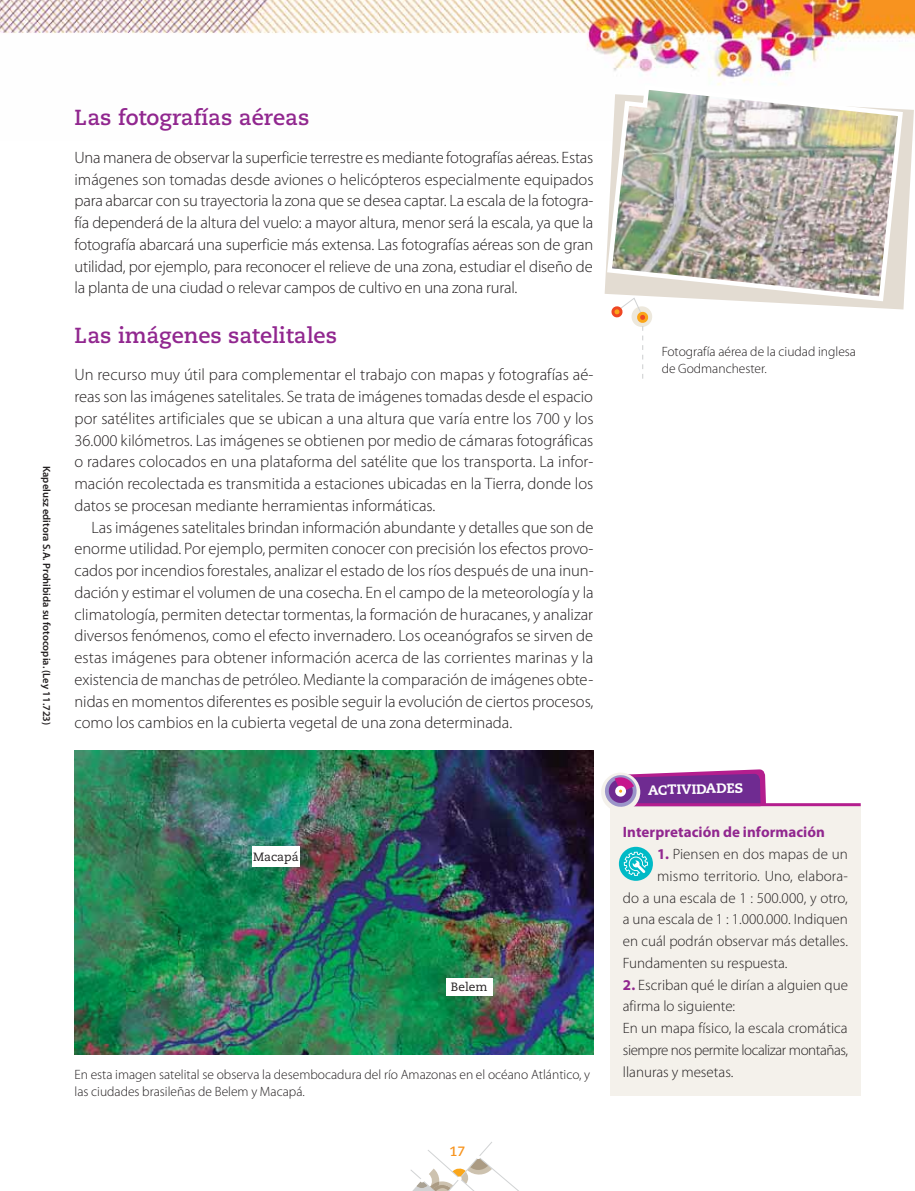
<style>
.page{position:relative;width:915px;height:1191px;background:#fff}
.page>*{position:absolute;margin:0;border:0;box-sizing:border-box;transform-origin:0 0}
.t1{font:700 21.75px "Caecilia LT Std";color:#91278f}
.t2{font:300 16.5px/21.8px "Myriad Pro";color:#231f20;text-align:justify}
.t3{font:300 15px/21.8px "Myriad Pro";color:#231f20}
.t4{font:700 15px "Myriad Pro";letter-spacing:.005em;color:#91278f}
.t5{font:300 13.5px/16.5px "Myriad Pro";color:#231f20}
.t6{font:800 13.5px "Caecilia LT Std";color:#fff}
.t7{font:700 13.5px "Caecilia LT Std";color:#f7931d}
.t8{font:12px "Caecilia LT Std";color:#231f20}
.t9{font:600 10.5px "Myriad Pro";color:#231f20}
.s1{font-weight:700;color:#91278f}
</style>
<div class="page">
<img style="left:0;top:0;width:914px;height:124px">
<div style="left:610px;top:805px;width:250px;height:290px;background:#f4f1eb"></div>
<hr style="left:608px;top:803px;width:252px;height:3px;background:#b41e8e">
<div style="left:601px;top:772px;width:39px;height:39px;background:#f4f1eb;border-radius:50%"></div>
<svg style="left:602px;top:769px;width:163px;height:38px"></svg>
<div style="left:616px;top:787px;width:8px;height:7px;background:#faa61a;border-radius:50%"></div>
<div style="left:615px;top:785px;width:11px;height:11px;border:4px solid #fff;border-radius:50%"></div>
<svg style="left:618px;top:846px;width:34px;height:34px"></svg>
<svg style="left:623px;top:851px;width:24px;height:25px"></svg>
<img style="left:75px;top:750px;width:518px;height:304px">
<svg style="left:803px;top:94px;width:110px;height:215px"></svg>
<img style="left:604px;top:82px;width:301px;height:222px">
<div style="left:631px;top:306px;width:21px;height:21px;background:#ede8dc;border-radius:50%"></div>
<svg style="left:609px;top:297px;width:38px;height:82px"></svg>
<div style="left:252px;top:846px;width:47px;height:20px;background:#fff"></div>
<div style="left:446px;top:978px;width:46px;height:17px;background:#fff"></div>
<svg style="left:410px;top:1142px;width:108px;height:48px"></svg>
<p class="t9" style="left:51px;top:466px;width:261px;rotate:90deg">Kapelusz editora S.A. Prohibida su fotocopia. (Ley 11.723)</p>
<h1 class="t1" style="left:74px;top:107px;width:236px">Las fotografías aéreas</h1>
<p class="t2" style="left:74px;top:148px;width:520px">Una manera de observar la superficie terrestre es mediante fotografías aéreas. Estas imágenes son tomadas desde aviones o helicópteros especialmente equipados para abarcar con su trayectoria la zona que se desea captar. La escala de la fotogra&shy;fía dependerá de la altura del vuelo: a mayor altura, menor será la escala, ya que la fotografía abarcará una superficie más extensa. Las fotografías aéreas son de gran utilidad, por ejemplo, para reconocer el relieve de una zona, estudiar el diseño de la planta de una ciudad o relevar campos de cultivo en una zona rural.</p>
<h1 class="t1" style="left:74px;top:324px;width:264px">Las imágenes satelitales</h1>
<p class="t2" style="left:74px;top:366px;width:520px">Un recurso muy útil para complementar el trabajo con mapas y fotografías aé&shy;reas son las imágenes satelitales. Se trata de imágenes tomadas desde el espacio por satélites artificiales que se ubican a una altura que varía entre los 700 y los 36.000 kilómetros. Las imágenes se obtienen por medio de cámaras fotográficas o radares colocados en una plataforma del satélite que los transporta. La infor&shy;mación recolectada es transmitida a estaciones ubicadas en la Tierra, donde los datos se procesan mediante herramientas informáticas.</p>
<p class="t2" style="left:74px;top:518px;width:520px;text-indent:17px">Las imágenes satelitales brindan información abundante y detalles que son de enorme utilidad. Por ejemplo, permiten conocer con precisión los efectos provo&shy;cados por incendios forestales, analizar el estado de los ríos después de una inun&shy;dación y estimar el volumen de una cosecha. En el campo de la meteorología y la climatología, permiten detectar tormentas, la formación de huracanes, y analizar diversos fenómenos, como el efecto invernadero. Los oceanógrafos se sirven de estas imágenes para obtener información acerca de las corrientes marinas y la existencia de manchas de petróleo. Mediante la comparación de imágenes obte&shy;nidas en momentos diferentes es posible seguir la evolución de ciertos procesos, como los cambios en la cubierta vegetal de una zona determinada.</p>
<p class="t8" style="left:253px;top:851px;width:47px">Macapá</p>
<p class="t8" style="left:451px;top:981px;width:38px">Belem</p>
<p class="t5" style="left:74px;top:1068px;width:517px">En esta imagen satelital se observa la desembocadura del río Amazonas en el océano Atlántico, y las ciudades brasileñas de Belem y Macapá.</p>
<p class="t7" style="left:449px;top:1144px;width:17px">17</p>
<p class="t5" style="left:661px;top:345px;width:196px">Fotografía aérea de la ciudad inglesa de Godmanchester.</p>
<p class="t6" style="left:647px;top:784px;width:96px;rotate:-2deg">ACTIVIDADES</p>
<p class="t4" style="left:622px;top:823px;width:203px">Interpretación de información</p>
<p class="t3" style="left:657px;top:844px;width:192px"><span class="s1">1.</span> Piensen en dos mapas de un</p>
<p class="t3" style="left:657px;top:866px;width:192px">mismo territorio. Uno, elabora-</p>
<p class="t3" style="left:622px;top:888px;width:226px">do a una escala de 1 : 500.000, y otro,</p>
<p class="t3" style="left:622px;top:910px;width:226px">a una escala de 1 : 1.000.000. Indiquen</p>
<p class="t3" style="left:622px;top:931px;width:226px">en cuál podrán observar más detalles.</p>
<p class="t3" style="left:622px;top:953px;width:166px">Fundamenten su respuesta.</p>
<p class="t3" style="left:622px;top:975px;width:227px"><span class="s1">2.</span> Escriban qué le dirían a alguien que afirma lo siguiente:<br>En un mapa físico, la escala cromática siempre nos permite localizar montañas, llanuras y mesetas.</p>
</div>
